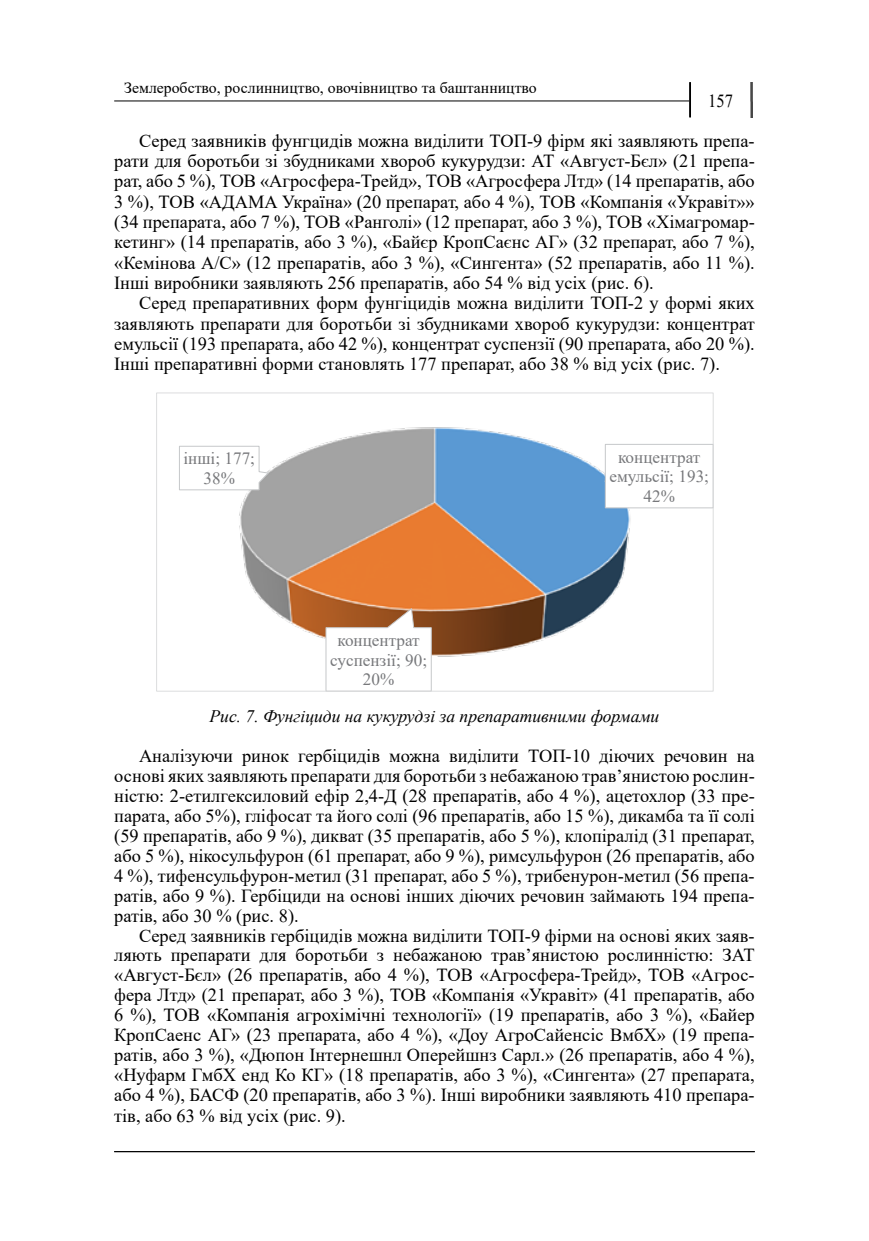
<style>
.page{position:relative;width:869px;height:1241px;background:#fff}
.page>*{position:absolute;margin:0;border:0;box-sizing:border-box;transform-origin:0 0}
.t1{font:18.38px/19.9px "Times New Roman";color:#000;text-align:justify}
.t2{font:18.38px "Times New Roman";color:#000;scale:.9 1}
.t3{font:italic 17.5px "Times New Roman";color:#000}
.t4{font:17.15px/19.8px "Times New Roman";color:#77787b;text-align:center}
.t5{font:15.75px "Times New Roman";color:#000}
</style>
<div class="page">
<hr style="left:114px;top:100px;width:574px;height:1px;background:#000">
<hr style="left:688px;top:82px;width:2px;height:35px;background:#000">
<img style="left:750px;top:82px;width:3px;height:35px">
<hr style="left:114px;top:1150px;width:640px;height:1px;background:#000">
<img style="left:205px;top:427px;width:459px;height:230px">
<svg style="left:604px;top:443px;width:107px;height:65px"></svg>
<svg style="left:325px;top:607px;width:107px;height:82px"></svg>
<svg style="left:179px;top:445px;width:91px;height:45px"></svg>
<div style="left:156px;top:393px;width:557px;height:298px;border:1px solid #dcddde"></div>
<p class="t5" style="left:124px;top:77px;width:414px">Землеробство, рослинництво, овочівництво та баштанництво</p>
<p class="t1" style="left:114px;top:130px;width:641px;text-indent:25px">Серед заявників фунгцидів можна виділити ТОП-9 фірм які заявляють препа&shy;рати для боротьби зі збудниками хвороб кукурудзи: АТ «Август-Бєл» (21 препа&shy;рат, або 5 %), ТОВ «Агросфера-Трейд», ТОВ «Агросфера Лтд» (14 препаратів, або 3 %), ТОВ «АДАМА Україна» (20 препарат, або 4 %), ТОВ «Компанія «Укравіт»» (34 препарата, або 7 %), ТОВ «Ранголі» (12 препарат, або 3 %), ТОВ «Хімагромар&shy;кетинг» (14 препаратів, або 3 %), «Байєр КропСаєнс АГ» (32 препарат, або 7 %), «Кемінова А/С» (12 препаратів, або 3 %), «Сингента» (52 препаратів, або 11 %).<br>Інші виробники заявляють 256 препаратів, або 54 % від усіх (рис. 6).</p>
<p class="t1" style="left:114px;top:292px;width:641px;text-indent:25px">Серед препаративних форм фунгіцидів можна виділити ТОП-2 у формі яких заявляють препарати для боротьби зі збудниками хвороб кукурудзи: концентрат емульсії (193 препарата, або 42 %), концентрат суспензії (90 препарата, або 20 %).<br>Інші препаративні форми становлять 177 препарат, або 38 % від усіх (рис. 7).</p>
<p class="t2" style="left:707px;top:88px;width:29px">157</p>
<p class="t4" style="left:183px;top:448px;width:73px">інші; 177;<br>38%</p>
<p class="t4" style="left:330px;top:629px;width:98px">концентрат суспензії; 90;<br>20%</p>
<p class="t4" style="left:609px;top:446px;width:101px">концентрат емульсії; 193;<br>42%</p>
<p class="t3" style="left:209px;top:703px;width:451px">Рис. 7. Фунгіциди на кукурудзі за препаративними формами</p>
<p class="t1" style="left:114px;top:745px;width:641px;text-indent:25px">Аналізуючи ринок гербіцидів можна виділити ТОП-10 діючих речовин на основі яких заявляють препарати для боротьби з небажаною трав’янистою рослин&shy;ністю: 2-етилгексиловий ефір 2,4-Д (28 препаратів, або 4 %), ацетохлор (33 пре&shy;парата, або 5%), гліфосат та його солі (96 препаратів, або 15 %), дикамба та її солі (59 препаратів, або 9 %), дикват (35 препаратів, або 5 %), клопіралід (31 препарат, або 5 %), нікосульфурон (61 препарат, або 9 %), римсульфурон (26 препаратів, або 4 %), тифенсульфурон-метил (31 препарат, або 5 %), трибенурон-метил (56 препа&shy;ратів, або 9 %). Гербіциди на основі інших діючих речовин займають 194 препа&shy;ратів, або 30 % (рис. 8).</p>
<p class="t1" style="left:114px;top:924px;width:641px;text-indent:25px">Серед заявників гербіцидів можна виділити ТОП-9 фірми на основі яких заяв&shy;ляють препарати для боротьби з небажаною трав’янистою рослинністю: ЗАТ «Август-Бєл» (26 препаратів, або 4 %), ТОВ «Агросфера-Трейд», ТОВ «Агрос&shy;фера Лтд» (21 препарат, або 3 %), ТОВ «Компанія «Укравіт» (41 препаратів, або 6 %), ТОВ «Компанія агрохімічні технології» (19 препаратів, або 3 %), «Байер КропСаенс АГ» (23 препарата, або 4 %), «Доу АгроСайенсіс ВмбХ» (19 препа&shy;ратів, або 3 %), «Дюпон Інтернешнл Оперейшнз Сарл.» (26 препаратів, або 4 %), «Нуфарм ГмбХ енд Ко КГ» (18 препаратів, або 3 %), «Сингента» (27 препарата, або 4 %), БАСФ (20 препаратів, або 3 %). Інші виробники заявляють 410 препара&shy;тів, або 63 % від усіх (рис. 9).</p>
</div>
